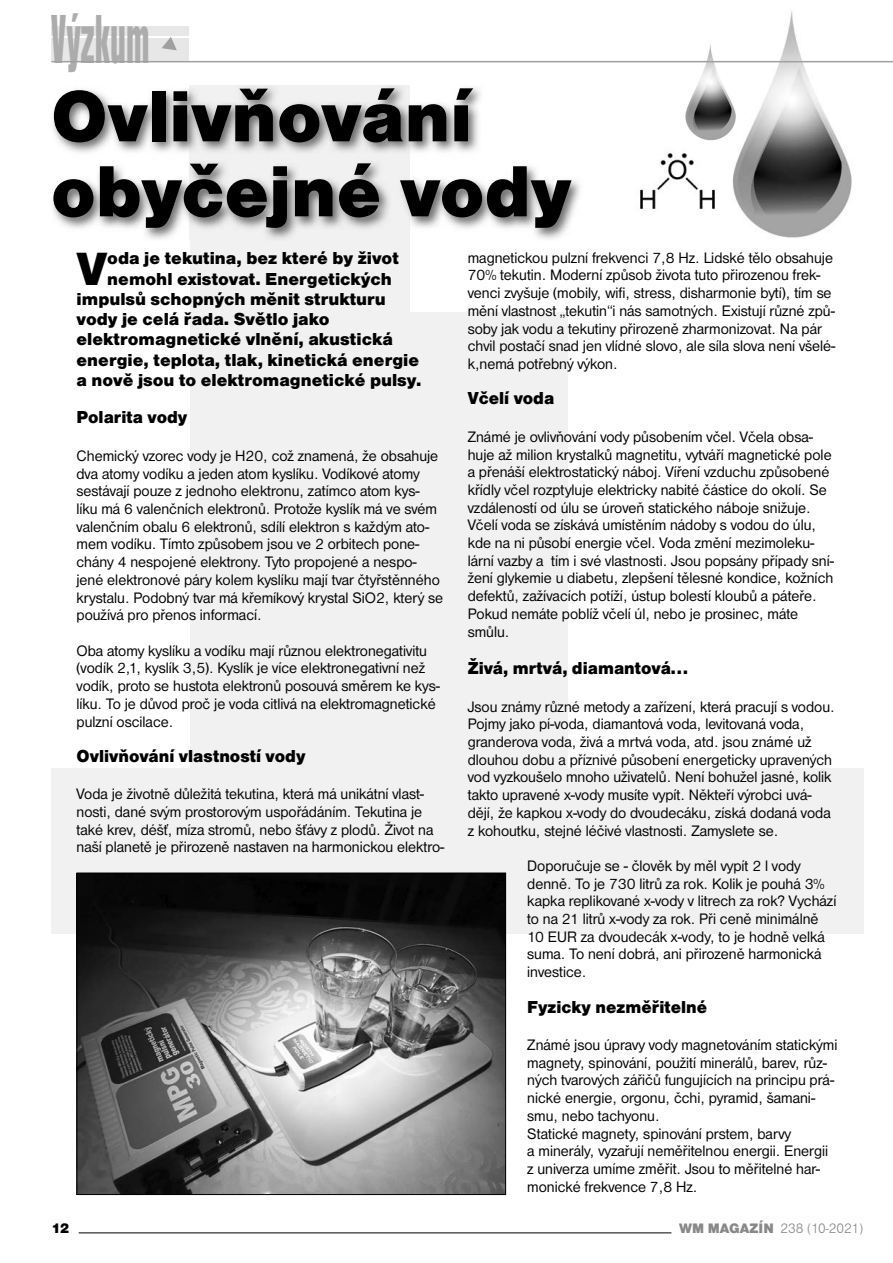
<style>
.page{position:relative;width:893px;height:1263px;background:#fff}
.page>*{position:absolute;margin:0;border:0;box-sizing:border-box;transform-origin:0 0}
.t1{font:75px/75px "Nimbus San DEE Blac";color:#000}
.t2{font:72px "Nimbus San DEE Blac Cond";color:#acacac;scale:.55 1}
.t3{font:48.3px "Nimbus San DEE Blac";color:#000}
.t4{font:18px "Nimbus San DEE Blac";color:#000}
.t5{font:15.75px/17.7px "Nimbus San DEE";color:#020202}
.t6{font:14.25px "Nimbus San DEE Ligh";color:#888}
.t7{font:14.25px "Nimbus San DEE Blac";color:#000}
.s1{font-family:"Nimbus San DEE Blac"}
</style>
<div class="page">
<hr style="left:79px;top:1232px;width:592px;height:1px;background:#000">
<div style="left:309px;top:313px;width:259px;height:502px;background:#f1f1f1"></div>
<div style="left:51px;top:768px;width:812px;height:165px;background:#f1f1f1"></div>
<div style="left:190px;top:85px;width:220px;height:697px;background:#f1f1f1"></div>
<img style="left:53px;top:85px;width:527px;height:156px">
<img style="left:190px;top:85px;width:220px;height:156px">
<img style="left:79px;top:875px;width:425px;height:318px">
<div style="left:77px;top:873px;width:429px;height:322px;border:1px solid #000"></div>
<img style="left:733px;top:11px;width:130px;height:227px">
<img style="left:680px;top:44px;width:61px;height:99px">
<img style="left:639px;top:153px;width:76px;height:56px">
<div style="left:51px;top:26px;width:138px;height:9px;background:#e7e7e7"></div>
<div style="left:51px;top:38px;width:138px;height:24px;background:#e7e7e7"></div>
<svg style="left:162px;top:37px;width:15px;height:13px"></svg>
<hr style="left:51px;top:61px;width:842px;height:1px;background:#a0a0a0">
<h2 class="t2" style="left:51px;top:13px;width:181px">Výzkum</h2>
<h1 class="t1" style="left:51px;top:85px;width:522px">Ovlivňování obyčejné vody</h1>
<h3 class="t3" style="left:77px;top:251px;width:32px">V</h3>
<p class="t4" style="left:107px;top:252px;width:293px">oda je tekutina, bez které by život</p>
<p class="t4" style="left:107px;top:272px;width:286px">nemohl existovat. Energetických</p>
<p class="t4" style="left:77px;top:292px;width:311px">impulsů schopných měnit strukturu</p>
<p class="t4" style="left:77px;top:313px;width:255px">vody je celá řada. Světlo jako</p>
<p class="t4" style="left:77px;top:333px;width:318px">elektromagnetické vlnění, akustická</p>
<p class="t4" style="left:77px;top:353px;width:344px">energie, teplota, tlak, kinetická energie</p>
<p class="t4" style="left:77px;top:373px;width:347px">a nově jsou to elektromagnetické pulsy.</p>
<p class="t4" style="left:77px;top:411px;width:112px">Polarita vody</p>
<p class="t5" style="left:77px;top:448px;width:368px">Chemický vzorec vody je H20, což znamená, že obsahuje dva atomy vodíku a jeden atom kyslíku. Vodíkové atomy sestávají pouze z jednoho elektronu, zatímco atom kys&shy;líku má 6 valenčních elektronů. Protože kyslík má ve svém valenčním obalu 6 elektronů, sdílí elektron s každým ato&shy;mem vodíku. Tímto způsobem jsou ve 2 orbitech pone&shy;chány 4 nespojené elektrony. Tyto propojené a nespo&shy;jené elektronové páry kolem kyslíku mají tvar čtyřstěnného krystalu. Podobný tvar má křemíkový krystal SiO2, který se používá pro přenos informací.</p>
<p class="t5" style="left:77px;top:643px;width:365px">Oba atomy kyslíku a vodíku mají různou elektronegativitu (vodík 2,1, kyslík 3,5). Kyslík je více elektronegativní než vodík, proto se hustota elektronů posouvá směrem ke kys&shy;líku. To je důvod proč je voda citlivá na elektromagnetické pulzní oscilace.</p>
<p class="t4" style="left:77px;top:749px;width:230px">Ovlivňování vlastností vody</p>
<p class="t5" style="left:77px;top:786px;width:369px">Voda je životně důležitá tekutina, která má unikátní vlast&shy;nosti, dané svým prostorovým uspořádáním. Tekutina je také krev, déšť, míza stromů, nebo šťávy z plodů. Život na naší planetě je přirozeně nastaven na harmonickou elektro-</p>
<p class="t5" style="left:468px;top:250px;width:369px">magnetickou pulzní frekvenci 7,8 Hz. Lidské tělo obsahuje 70% tekutin. Moderní způsob života tuto přirozenou frek&shy;venci zvyšuje (mobily, wifi, stress, disharmonie bytí), tím se mění vlastnost „tekutin“i nás samotných. Existují různé způ&shy;soby jak vodu a tekutiny přirozeně zharmonizovat. Na pár chvil postačí snad jen vlídné slovo, ale síla slova není všelé&shy;k,nemá potřebný výkon.</p>
<p class="t4" style="left:468px;top:392px;width:88px">Včelí voda</p>
<p class="t5" style="left:468px;top:429px;width:368px">Známé je ovlivňování vody působením včel. Včela obsa&shy;huje až milion krystalků magnetitu, vytváří magnetické pole a přenáší elektrostatický náboj. Víření vzduchu způsobené křídly včel rozptyluje elektricky nabité částice do okolí. Se vzdáleností od úlu se úroveň statického náboje snižuje.<br>Včelí voda se získává umístěním nádoby s vodou do úlu, kde na ni působí energie včel. Voda změní mezimoleku&shy;lární vazby a tím i své vlastnosti. Jsou popsány případy sní&shy;žení glykemie u diabetu, zlepšení tělesné kondice, kožních defektů, zažívacích potíží, ústup bolestí kloubů a páteře.<br>Pokud nemáte poblíž včelí úl, nebo je prosinec, máte smůlu.</p>
<p class="t4" style="left:468px;top:662px;width:222px">Živá, mrtvá, diamantová…</p>
<p class="t5" style="left:468px;top:699px;width:368px">Jsou známy různé metody a zařízení, která pracují s vodou.<br>Pojmy jako pí-voda, diamantová voda, levitovaná voda, granderova voda, živá a mrtvá voda, atd. jsou známé už dlouhou dobu a příznivé působení energeticky upravených vod vyzkoušelo mnoho uživatelů. Není bohužel jasné, kolik takto upravené x-vody musíte vypít. Někteří výrobci uvá&shy;dějí, že kapkou x-vody do dvoudecáku, získá dodaná voda z kohoutku, stejné léčivé vlastnosti. Zamyslete se.</p>
<p class="t5" style="left:527px;top:858px;width:311px">Doporučuje se - člověk by měl vypít 2 l vody denně. To je 730 litrů za rok. Kolik je pouhá 3% kapka replikované x-vody v litrech za rok? Vychází to na 21 litrů x-vody za rok. Při ceně minimálně 10 EUR za dvoudecák x-vody, to je hodně velká suma. To není dobrá, ani přirozeně harmonická investice.</p>
<p class="t4" style="left:527px;top:1000px;width:182px">Fyzicky nezměřitelné</p>
<p class="t5" style="left:527px;top:1037px;width:312px">Známé jsou úpravy vody magnetováním statickými magnety, spinování, použití minerálů, barev, růz&shy;ných tvarových zářičů fungujících na principu prá&shy;nické energie, orgonu, čchi, pyramid, šamani&shy;smu, nebo tachyonu.<br>Statické magnety, spinování prstem, barvy<br>a minerály, vyzařují neměřitelnou energii. Energii z univerza umíme změřit. Jsou to měřitelné har&shy;monické frekvence 7,8 Hz.</p>
<p class="t7" style="left:51px;top:1223px;width:20px">12</p>
<p class="t6" style="left:679px;top:1223px;width:186px"><span class="s1">WM MAGAZÍN</span> 238 (10-2021)</p>
</div>
